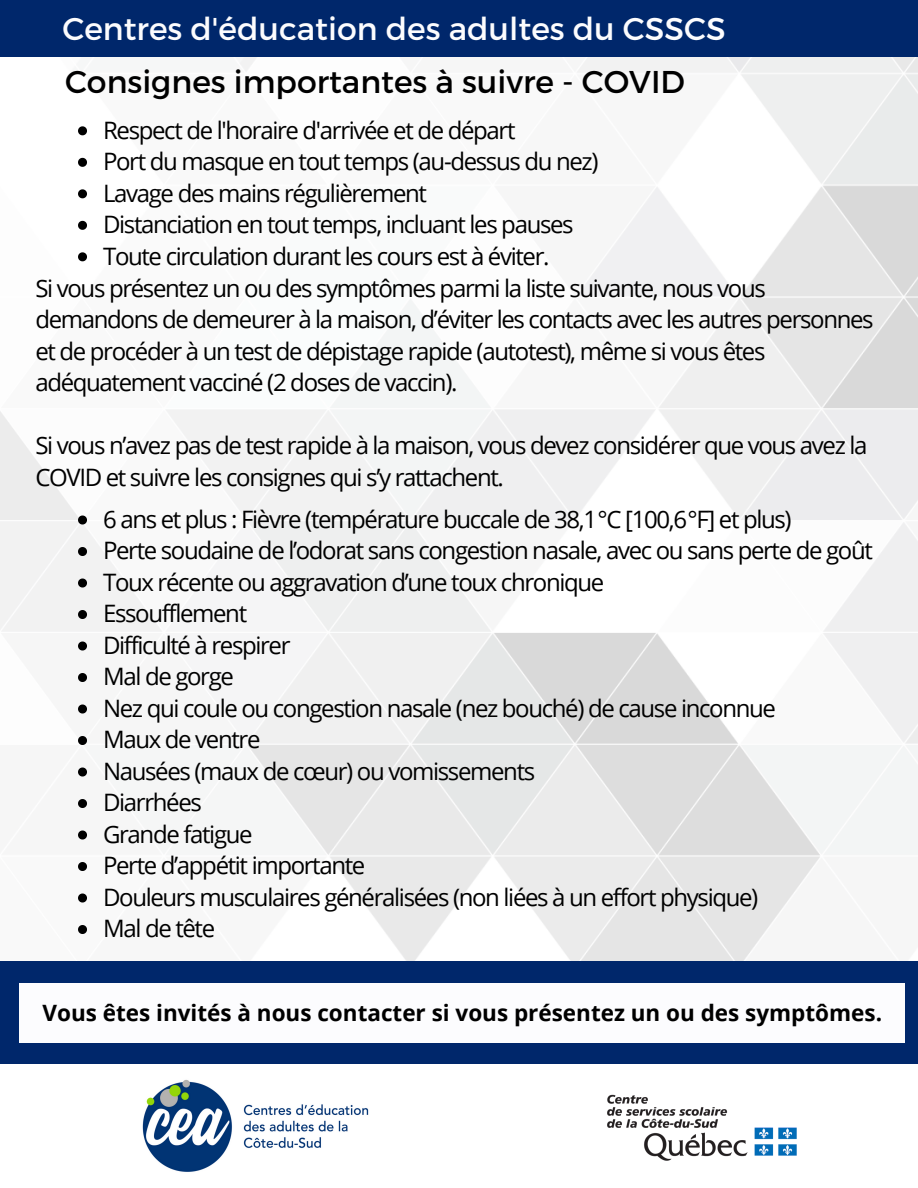
<style>
.page{position:relative;width:918px;height:1188px;background:#fff}
.page>*{position:absolute;margin:0;border:0;box-sizing:border-box;transform-origin:0 0}
.t1{font:31.5px "Montserrat";color:#fcfcfe}
.t2{font:31.5px "Montserrat";color:#000}
.t3{font:24px/31.5px "Open Sans";letter-spacing:-.055em;color:#000}
.t4{font:700 22.5px "Open Sans";color:#000}
</style>
<div class="page">
<img style="left:0;top:57px;width:918px;height:905px">
<img style="left:142px;top:1080px;width:227px;height:92px">
<img style="left:607px;top:1094px;width:190px;height:67px">
<div style="left:0;top:962px;width:918px;height:102px;background:#00276b"></div>
<div style="left:0;top:0;width:918px;height:57px;background:#00276b"></div>
<div style="left:19px;top:983px;width:886px;height:59px;background:#fcfcfe"></div>
<svg style="left:78px;top:126px;width:9px;height:9px"></svg>
<svg style="left:78px;top:158px;width:9px;height:9px"></svg>
<svg style="left:78px;top:189px;width:9px;height:9px"></svg>
<svg style="left:78px;top:221px;width:9px;height:9px"></svg>
<svg style="left:78px;top:252px;width:9px;height:9px"></svg>
<svg style="left:78px;top:516px;width:9px;height:9px"></svg>
<svg style="left:78px;top:547px;width:9px;height:9px"></svg>
<svg style="left:78px;top:579px;width:9px;height:9px"></svg>
<svg style="left:78px;top:610px;width:9px;height:9px"></svg>
<svg style="left:78px;top:642px;width:9px;height:9px"></svg>
<svg style="left:78px;top:673px;width:9px;height:9px"></svg>
<svg style="left:78px;top:705px;width:9px;height:9px"></svg>
<svg style="left:78px;top:736px;width:9px;height:9px"></svg>
<svg style="left:78px;top:768px;width:9px;height:9px"></svg>
<svg style="left:78px;top:799px;width:9px;height:9px"></svg>
<svg style="left:78px;top:831px;width:9px;height:9px"></svg>
<svg style="left:78px;top:862px;width:9px;height:9px"></svg>
<svg style="left:78px;top:894px;width:9px;height:9px"></svg>
<svg style="left:78px;top:925px;width:9px;height:9px"></svg>
<p class="t1" style="left:62px;top:9px;width:665px">Centres d'éducation des adultes du CSSCS</p>
<p class="t2" style="left:65px;top:62px;width:621px">Consignes importantes à suivre - COVID</p>
<p class="t3" style="left:103px;top:114px;width:414px">Respect de l'horaire d'arrivée et de départ</p>
<p class="t3" style="left:103px;top:145px;width:497px">Port du masque en tout temps (au-dessus du nez)</p>
<p class="t3" style="left:103px;top:177px;width:325px">Lavage des mains régulièrement</p>
<p class="t3" style="left:103px;top:208px;width:472px">Distanciation en tout temps, incluant les pauses</p>
<p class="t3" style="left:103px;top:240px;width:448px">Toute circulation durant les cours est à éviter.</p>
<p class="t3" style="left:35px;top:272px;width:840px">Si vous présentez un ou des symptômes parmi la liste suivante, nous vous demandons de demeurer à la maison, d’éviter les contacts avec les autres personnes et de procéder à un test de dépistage rapide (autotest), même si vous êtes adéquatement vacciné (2 doses de vaccin).</p>
<p class="t3" style="left:35px;top:429px;width:834px">Si vous n’avez pas de test rapide à la maison, vous devez considérer que vous avez la<br>COVID et suivre les consignes qui s’y rattachent.</p>
<p class="t3" style="left:103px;top:503px;width:690px">6 ans et plus : Fièvre (température buccale de 38,1°C [100,6°F] et plus)</p>
<p class="t3" style="left:103px;top:534px;width:771px">Perte soudaine de l’odorat sans congestion nasale, avec ou sans perte de goût</p>
<p class="t3" style="left:103px;top:566px;width:503px">Toux récente ou aggravation d’une toux chronique</p>
<p class="t3" style="left:103px;top:597px;width:146px">Essoufflement</p>
<p class="t3" style="left:103px;top:629px;width:189px">Difficulté à respirer</p>
<p class="t3" style="left:103px;top:660px;width:132px">Mal de gorge</p>
<p class="t3" style="left:103px;top:692px;width:674px">Nez qui coule ou congestion nasale (nez bouché) de cause inconnue</p>
<p class="t3" style="left:103px;top:723px;width:159px">Maux de ventre</p>
<p class="t3" style="left:103px;top:755px;width:434px">Nausées (maux de cœur) ou vomissements</p>
<p class="t3" style="left:103px;top:786px;width:100px">Diarrhées</p>
<p class="t3" style="left:103px;top:818px;width:151px">Grande fatigue</p>
<p class="t3" style="left:103px;top:849px;width:264px">Perte d’appétit importante</p>
<p class="t3" style="left:103px;top:881px;width:657px">Douleurs musculaires généralisées (non liées à un effort physique)</p>
<p class="t3" style="left:103px;top:912px;width:114px">Mal de tête</p>
<p class="t4" style="left:43px;top:997px;width:841px">Vous êtes invités à nous contacter si vous présentez un ou des symptômes.</p>
</div>
